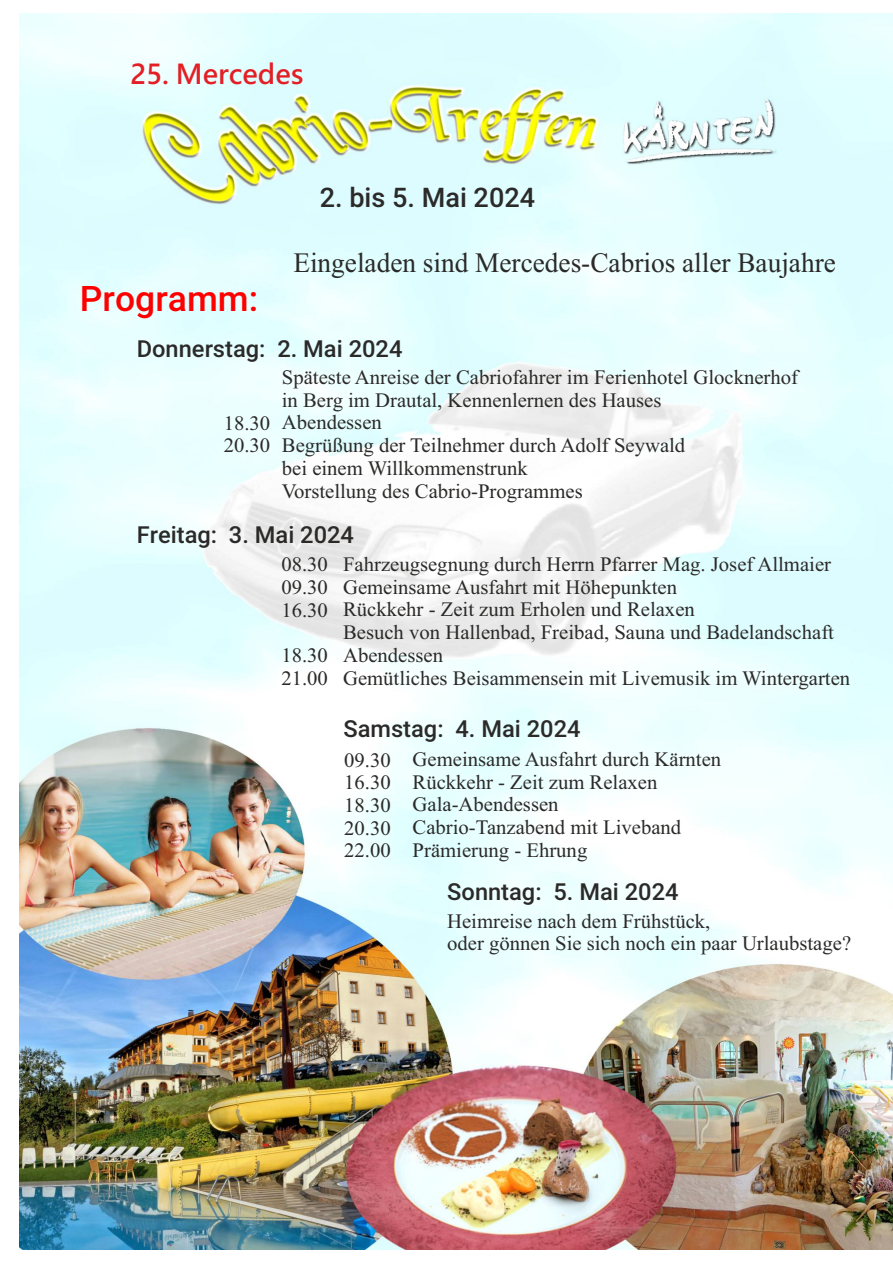
<style>
.page{position:relative;width:893px;height:1263px;background:#fff}
.page>*{position:absolute;margin:0;border:0;box-sizing:border-box;transform-origin:0 0}
.t1{font:500 35.1px "Roboto";color:#f00}
.t2{font:28.05px "Times New Roman";color:#2b2a29}
.t3{font:500 27px "Roboto";color:#2b2a29}
.t4{font:27px "Microsoft Jheng Hei UI Bold";color:#e31e24}
.t5{font:500 23.4px "Roboto";color:#2b2a29}
.t6{font:20.55px/22.6px "Times New Roman";color:#2b2a29}
</style>
<div class="page">
<img style="left:20px;top:14px;width:873px;height:1235px">
<h3 class="t4" style="left:130px;top:60px;width:175px">25. Mercedes</h3>
<h3 class="t3" style="left:320px;top:187px;width:217px">2. bis 5. Mai 2024</h3>
<h2 class="t2" style="left:293px;top:252px;width:544px">Eingeladen sind Mercedes-Cabrios aller Baujahre</h2>
<h1 class="t1" style="left:80px;top:284px;width:180px">Programm:</h1>
<p class="t5" style="left:137px;top:340px;width:267px">Donnerstag: 2. Mai 2024</p>
<p class="t6" style="left:282px;top:368px;width:518px">Späteste Anreise der Cabriofahrer im Ferienhotel Glocknerhof in Berg im Drautal, Kennenlernen des Hauses<br>Abendessen<br>Begrüßung der Teilnehmer durch Adolf Seywald<br>bei einem Willkommenstrunk<br>Vorstellung des Cabrio-Programmes</p>
<p class="t5" style="left:137px;top:526px;width:219px">Freitag: 3. Mai 2024</p>
<p class="t6" style="left:343px;top:555px;width:509px">Fahrzeugsegnung durch Herrn Pfarrer Mag. Josef Allmaier Gemeinsame Ausfahrt mit Höhepunkten<br>Rückkehr - Zeit zum Erholen und Relaxen<br>Besuch von Hallenbad, Freibad, Sauna und Badelandschaft Abendessen<br>Gemütliches Beisammensein mit Livemusik im Wintergarten</p>
<p class="t5" style="left:343px;top:719px;width:239px">Samstag: 4. Mai 2024</p>
<p class="t6" style="left:413px;top:750px;width:310px">Gemeinsame Ausfahrt durch Kärnten<br>Rückkehr - Zeit zum Relaxen<br>Gala-Abendessen<br>Cabrio-Tanzabend mit Liveband<br>Prämierung - Ehrung</p>
<p class="t5" style="left:447px;top:882px;width:233px">Sonntag: 5. Mai 2024</p>
<p class="t6" style="left:447px;top:911px;width:406px">Heimreise nach dem Frühstück,<br>oder gönnen Sie sich noch ein paar Urlaubstage?</p>
<p class="t6" style="left:224px;top:413px;width:48px">18.30<br>20.30</p>
<p class="t6" style="left:281px;top:555px;width:48px;text-align:justify">08.30<br>09.30<br>16.30</p>
<p class="t6" style="left:281px;top:646px;width:48px">18.30<br>21.00</p>
<p class="t6" style="left:344px;top:750px;width:48px;text-align:justify">09.30<br>16.30<br>18.30<br>20.30<br>22.00</p>
</div>
